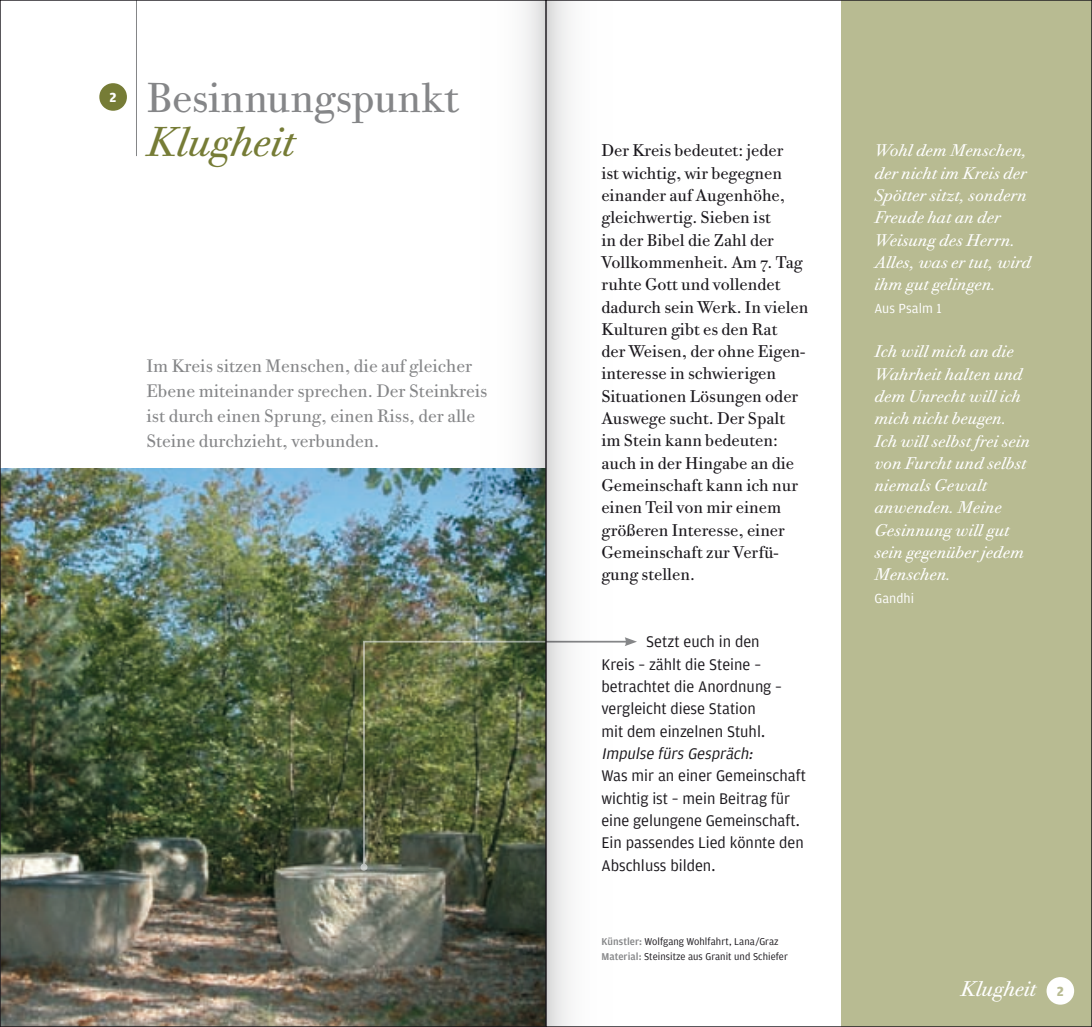
<style>
.page{position:relative;width:1092px;height:1027px;background:#fff}
.page>*{position:absolute;margin:0;border:0;box-sizing:border-box;transform-origin:0 0}
.t1{font:42px "Bodoni Twelve ITC Std";letter-spacing:-.005em;color:#858688}
.t2{font:italic 42px "Bodoni Twelve ITC Std";letter-spacing:-.01em;color:#767c36}
.t3{font:italic 21.35px "Bodoni Twelve ITC Std";letter-spacing:-.01em;color:#fff}
.t4{font:18.2px/24.8px "Bodoni Twelve ITC Std";color:#858688}
.t5{font:17.15px/22.4px "Bodoni Twelve ITC Std";color:#1a171c}
.t6{font:italic 17.15px/22.4px "Bodoni Twelve ITC Std";color:#fff}
.t7{font:16.45px/22.4px "Amplitude";color:#1a171c}
.t8{font:italic 16.45px "Amplitude";color:#1a171c}
.t9{font:14px "Amplitude";letter-spacing:.005em;color:#fff}
.t10{font:700 14px "Amplitude";color:#fff}
.t11{font:10.5px/14.9px "Amplitude";letter-spacing:.005em;color:#1a171c}
.s1{font-weight:500;color:#858688}
.s2{font-family:"Amplitude";font-weight:700;font-style:normal;font-size:14px;color:#b8bb92}
</style>
<div class="page">
<div style="left:841px;top:0;width:250px;height:1027px;background:#b8bb92"></div>
<img style="left:2px;top:469px;width:444px;height:556px">
<svg style="left:99px;top:83px;width:28px;height:28px"></svg>
<hr style="left:136px;top:0;width:1px;height:156px;background:#858688">
<svg style="left:362px;top:640px;width:84px;height:229px;background:#5f6840"></svg>
<div style="left:360px;top:864px;width:7px;height:7px;background:#c4c8c6;border-radius:50%"></div>
<svg style="left:1046px;top:977px;width:28px;height:28px"></svg>
<img style="left:446px;top:2px;width:98px;height:1023px">
<svg style="left:548px;top:2px;width:89px;height:1023px"></svg>
<p class="t10" style="left:109px;top:90px;width:9px">2</p>
<h1 class="t1" style="left:146px;top:71px;width:313px">Besinnungspunkt</h1>
<h1 class="t2" style="left:146px;top:116px;width:150px">Klugheit</h1>
<p class="t4" style="left:146px;top:353px;width:342px">Im Kreis sitzen Menschen, die auf gleicher Ebene miteinander sprechen. Der Steinkreis ist durch einen Sprung, einen Riss, der alle Steine durchzieht, verbunden.</p>
<p class="t5" style="left:601px;top:139px;width:208px">Der Kreis bedeutet: jeder<br>ist wichtig, wir begegnen einander auf Augenhöhe, gleichwertig. Sieben ist<br>in der Bibel die Zahl der<br>Vollkommenheit. Am 7. Tag ruhte Gott und vollendet dadurch sein Werk. In vielen<br>Kulturen gibt es den Rat<br>der Weisen, der ohne Eigen&shy;interesse in schwierigen<br>Situationen Lösungen oder<br>Auswege sucht. Der Spalt im Stein kann bedeuten: auch in der Hingabe an die<br>Gemeinschaft kann ich nur einen Teil von mir einem größeren Interesse, einer<br>Gemeinschaft zur Verfü&shy;gung stellen.</p>
<p class="t7" style="left:601px;top:631px;width:182px;text-indent:45px">Setzt euch in den<br>Kreis – zählt die Steine – betrachtet die Anordnung – vergleicht diese Station<br>mit dem einzelnen Stuhl.</p>
<p class="t8" style="left:601px;top:744px;width:156px">Impulse fürs Gespräch:</p>
<p class="t7" style="left:601px;top:765px;width:206px">Was mir an einer Gemeinschaft wichtig ist – mein Beitrag für eine gelungene Gemeinschaft.<br>Ein passendes Lied könnte den<br>Abschluss bilden.</p>
<p class="t11" style="left:601px;top:934px;width:188px"><span class="s1">Künstler:</span> Wolfgang Wohlfahrt, Lana/Graz<br><span class="s1">Material:</span> Steinsitze aus Granit und Schiefer</p>
<p class="t6" style="left:874px;top:139px;width:158px">Wohl dem Menschen, der nicht im Kreis der<br>Spötter sitzt, sondern<br>Freude hat an der<br>Weisung des Herrn.<br>Alles, was er tut, wird ihm gut gelingen.</p>
<p class="t9" style="left:874px;top:300px;width:69px">Aus Psalm 1</p>
<p class="t6" style="left:874px;top:340px;width:157px">Ich will mich an die<br>Wahrheit halten und dem Unrecht will ich mich nicht beugen.<br>Ich will selbst frei sein von Furcht und selbst niemals Gewalt anwenden. Meine<br>Gesinnung will gut sein gegenüber jedem<br>Menschen.</p>
<p class="t9" style="left:874px;top:590px;width:41px">Gandhi</p>
<p class="t3" style="left:960px;top:975px;width:105px">Klugheit <span class="s2">2</span></p>
</div>
